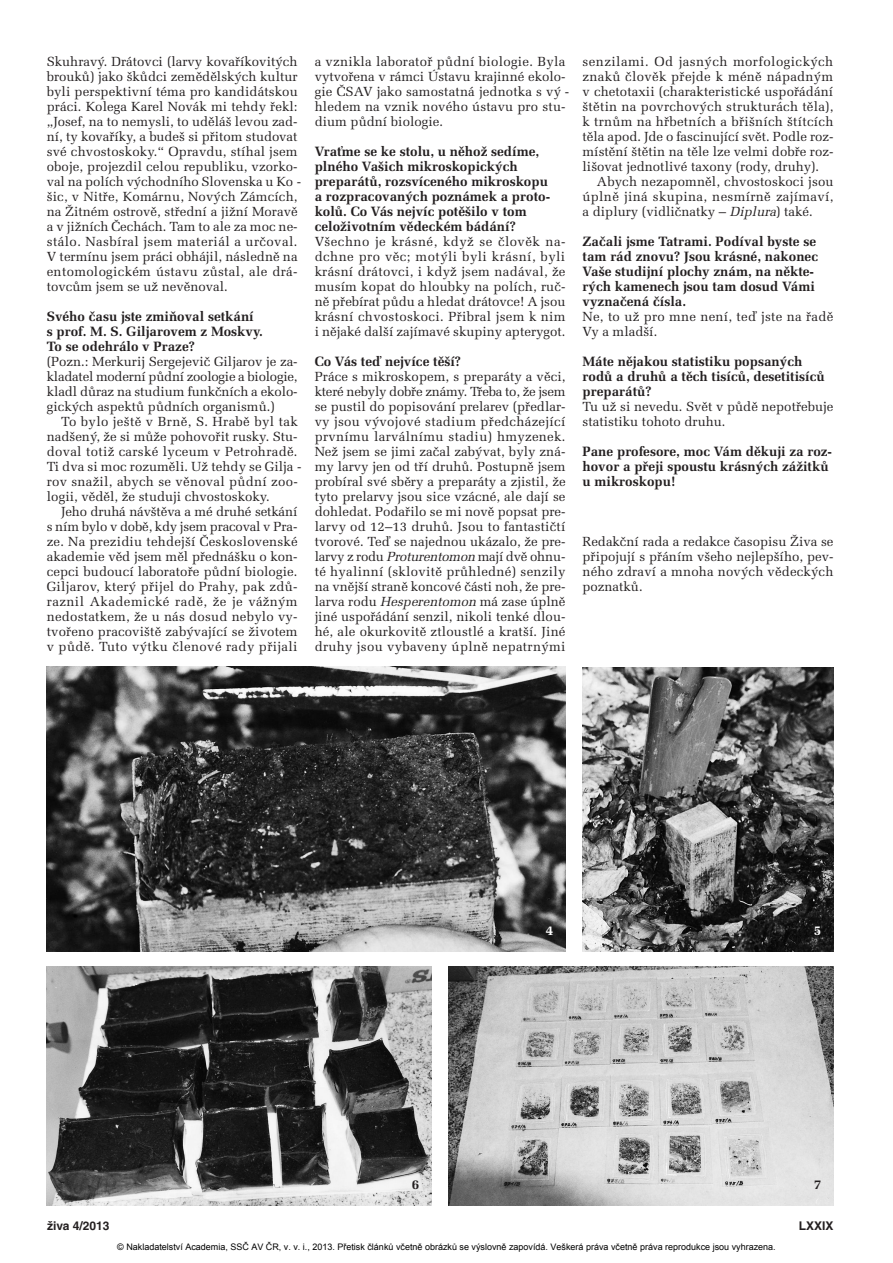
<style>
.page{position:relative;width:893px;height:1263px;background:#fff}
.page>*{position:absolute;margin:0;border:0;box-sizing:border-box;transform-origin:0 0}
.t1{font:700 13.5px/15px "Melior CE";color:#231f20}
.t2{font:700 13.5px "Melior CE";color:#fff}
.t3{font:13.2px/15px "Melior CE";color:#231f20;text-align:justify}
.t4{font:13.2px/15px "Melior CE";letter-spacing:.02em;color:#231f20}
.t5{font:700 12px "Helvetica CE";color:#231f20}
.t6{font:9px "Arial";color:#000}
.s1{font-style:italic}
</style>
<div class="page">
<img style="left:449px;top:966px;width:384px;height:239px">
<img style="left:47px;top:966px;width:385px;height:239px">
<img style="left:47px;top:666px;width:519px;height:285px">
<img style="left:583px;top:668px;width:250px;height:283px">
<p class="t3" style="left:47px;top:56px;width:256px;text-align:left">Skuhravý. Drátovci (larvy kovaříkovitých brouků) jako škůdci zemědělských kultur byli perspektivní téma pro kandidátskou práci. Kolega Karel Novák mi tehdy řekl: „Josef, na to nemysli, to uděláš levou zad&shy;ní, ty kovaříky, a budeš si přitom studovat své chvostoskoky.“ Opravdu, stíhal jsem oboje, projezdil celou republiku, vzorko&shy;val na polích východního Slovenska u Ko - šic, v Nitře, Komárnu, Nových Zámcích, na Žitném ostrově, střední a jižní Moravě a v jižních Čechách. Tam to ale za moc ne - stálo. Nasbíral jsem materiál a určoval.<br>V termínu jsem práci obhájil, následně na entomologickém ústavu zůstal, ale drá&shy;tovcům jsem se už nevěnoval.</p>
<p class="t1" style="left:47px;top:311px;width:218px">Svého času jste zmiňoval setkání s prof. M. S. Giljarovem z Moskvy.<br>To se odehrálo v Praze?</p>
<p class="t3" style="left:47px;top:356px;width:252px">(Pozn.: Merkurij Sergejevič Giljarov je za - kladatel moderní půdní zoologie a biologie, kladl důraz na studium funkčních a ekolo - gických aspektů půdních organismů.)</p>
<p class="t3" style="left:47px;top:416px;width:256px;text-align:left;text-indent:14px">To bylo ještě v Brně, S. Hrabě byl tak nadšený, že si může pohovořit rusky. Stu&shy;doval totiž carské lyceum v Petrohradě.<br>Ti dva si moc rozuměli. Už tehdy se Gilja - rov snažil, abych se věnoval půdní zoo&shy;logii, věděl, že studuji chvostoskoky.</p>
<p class="t3" style="left:47px;top:506px;width:252px;text-indent:14px">Jeho druhá návštěva a mé druhé setkání s ním bylo v době, kdy jsem pracoval v Pra&shy;ze. Na prezidiu tehdejší Československé akademie věd jsem měl přednášku o kon&shy;cepci budoucí laboratoře půdní biologie.<br>Giljarov, který přijel do Prahy, pak zdů&shy;raznil Akademické radě, že je vážným nedostatkem, že u nás dosud nebylo vy - tvořeno pracoviště zabývající se životem v půdě. Tuto výtku členové rady přijali</p>
<p class="t3" style="left:315px;top:56px;width:256px;text-align:left">a vznikla laboratoř půdní biologie. Byla vytvořena v rámci Ústavu krajinné ekolo&shy;gie ČSAV jako samostatná jednotka s vý - hledem na vznik nového ústavu pro stu&shy;dium půdní biologie.</p>
<p class="t1" style="left:315px;top:146px;width:237px">Vraťme se ke stolu, u něhož sedíme, plného Vašich mikroskopických preparátů, rozsvíceného mikroskopu a rozpracovaných poznámek a proto&shy;kolů. Co Vás nejvíc potěšilo v tom celoživotním vědeckém bádání?</p>
<p class="t3" style="left:315px;top:236px;width:252px">Všechno je krásné, když se člověk na - dchne pro věc; motýli byli krásní, byli krásní drátovci, i když jsem nadával, že musím kopat do hloubky na polích, ruč&shy;ně přebírat půdu a hledat drátovce! A jsou krásní chvostoskoci. Přibral jsem k nim i nějaké další zajímavé skupiny apterygot.</p>
<p class="t1" style="left:315px;top:356px;width:148px">Co Vás teď nejvíce těší?</p>
<p class="t3" style="left:315px;top:371px;width:252px">Práce s mikroskopem, s preparáty a věci, které nebyly dobře známy. Třeba to, že jsem se pustil do popisování prelarev (předlar&shy;vy jsou vývojové stadium předcházející prvnímu larválnímu stadiu) hmyzenek.<br>Než jsem se jimi začal zabývat, byly zná&shy;my larvy jen od tří druhů. Postupně jsem probíral své sběry a preparáty a zjistil, že tyto prelarvy jsou sice vzácné, ale dají se dohledat. Podařilo se mi nově popsat pre&shy;larvy od 12–13 druhů. Jsou to fantastičtí tvorové. Teď se najednou ukázalo, že pre&shy;larvy z rodu <span class="s1">Proturentomon</span>mají dvě ohnu&shy;té hyalinní (sklovitě průhledné) senzily na vnější straně koncové části noh, že pre&shy;larva rodu <span class="s1">Hesperentomon</span>má zase úplně jiné uspořádání senzil, nikoli tenké dlou&shy;hé, ale okurkovitě ztloustlé a kratší. Jiné druhy jsou vybaveny úplně nepatrnými</p>
<p class="t3" style="left:583px;top:56px;width:252px">senzilami. Od jasných morfologických znaků člověk přejde k méně nápadným v chetotaxii (charakteristické uspořádání štětin na povrchových strukturách těla), k trnům na hřbetních a břišních štítcích těla apod. Jde o fascinující svět. Podle roz&shy;místění štětin na těle lze velmi dobře roz&shy;lišovat jednotlivé taxony (rody, druhy).</p>
<p class="t3" style="left:583px;top:176px;width:252px;text-indent:14px">Abych nezapomněl, chvostoskoci jsou úplně jiná skupina, nesmírně zajímaví, a diplury (vidličnatky – <span class="s1">Diplura</span>) také.</p>
<p class="t1" style="left:583px;top:236px;width:237px">Začali jsme Tatrami. Podíval byste se tam rád znovu? Jsou krásné, nakonec<br>Vaše studijní plochy znám, na někte&shy;rých kamenech jsou tam dosud Vámi vyznačená čísla.</p>
<p class="t4" style="left:583px;top:311px;width:252px">Ne, to už pro mne není, teď jste na řadě<br>Vy a mladší.</p>
<p class="t1" style="left:583px;top:356px;width:244px">Máte nějakou statistiku popsaných rodů a druhů a těch tisíců, desetitisíců preparátů?</p>
<p class="t3" style="left:583px;top:401px;width:252px">Tu už si nevedu. Svět v půdě nepotřebuje statistiku tohoto druhu.</p>
<p class="t1" style="left:583px;top:446px;width:251px">Pane profesore, moc Vám děkuji za roz&shy;hovor a přeji spoustu krásných zážitků u mikroskopu!</p>
<p class="t3" style="left:583px;top:536px;width:252px">Redakční rada a redakce časopisu Živa se připojují s přáním všeho nejlepšího, pev&shy;ného zdraví a mnoha nových vědeckých poznatků.</p>
<p class="t2" style="left:546px;top:925px;width:9px">4</p>
<p class="t2" style="left:814px;top:926px;width:9px">5</p>
<p class="t1" style="left:412px;top:1179px;width:9px">6</p>
<p class="t1" style="left:814px;top:1179px;width:9px">7</p>
<p class="t5" style="left:47px;top:1221px;width:64px">živa 4/2013</p>
<p class="t5" style="left:799px;top:1221px;width:36px">LXXIX</p>
<p class="t6" style="left:117px;top:1241px;width:660px">© Nakladatelství Academia, SSČ AV ČR, v. v. i., 2013. Přetisk článků včetně obrázků se výslovně zapovídá. Veškerá práva včetně práva reprodukce jsou vyhrazena.</p>
</div>
